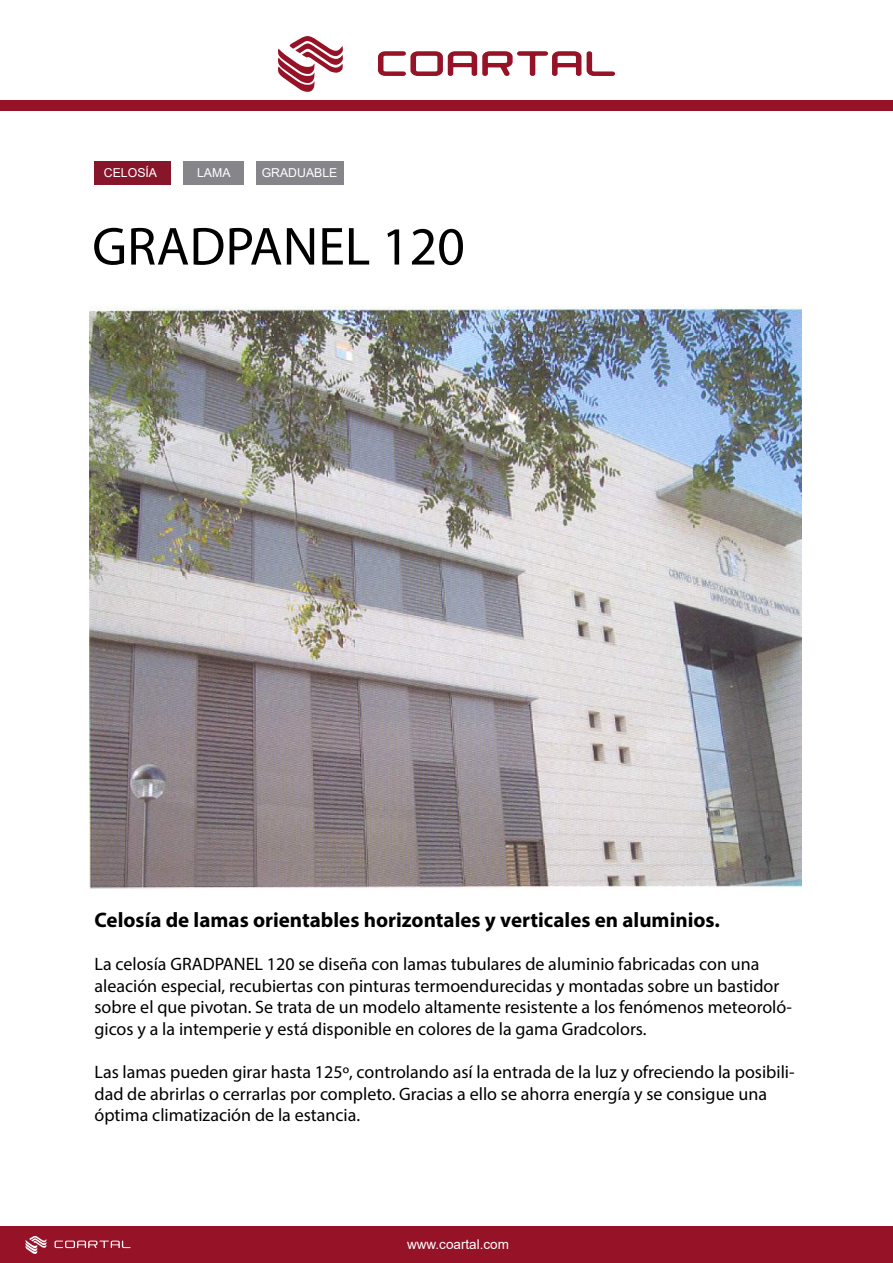
<style>
.page{position:relative;width:893px;height:1263px;background:#fff}
.page>*{position:absolute;margin:0;border:0;box-sizing:border-box;transform-origin:0 0}
.t1{font:54px "Myriad Pro";color:#000}
.t2{font:700 21px "Myriad Pro";color:#000}
.t3{font:18px/21.6px "Myriad Pro";color:#000}
.t4{font:13.5px "Arial";color:#fff}
.t5{font:12.75px "Arial";color:#fff}
.t6{font:12.3px "Arial";color:#fff}
</style>
<div class="page">
<svg style="left:278px;top:36px;width:65px;height:56px"></svg>
<svg style="left:378px;top:51px;width:238px;height:25px"></svg>
<div style="left:0;top:100px;width:893px;height:11px;background:#951227"></div>
<div style="left:0;top:1227px;width:893px;height:36px;background:#951227"></div>
<svg style="left:25px;top:1236px;width:106px;height:18px"></svg>
<div style="left:94px;top:161px;width:77px;height:24px;background:#87162b"></div>
<div style="left:183px;top:161px;width:61px;height:24px;background:#868589"></div>
<div style="left:257px;top:161px;width:87px;height:24px;background:#868589"></div>
<img style="left:90px;top:306px;width:712px;height:583px">
<p class="t6" style="left:104px;top:164px;width:55px">CELOSÍA</p>
<p class="t6" style="left:197px;top:164px;width:35px">LAMA</p>
<p class="t6" style="left:262px;top:164px;width:77px">GRADUABLE</p>
<h1 class="t1" style="left:92px;top:213px;width:374px">GRADPANEL 120</h1>
<p class="t2" style="left:94px;top:906px;width:627px">Celosía de lamas orientables horizontales y verticales en aluminios.</p>
<p class="t3" style="left:94px;top:953px;width:699px">La celosía GRADPANEL 120 se diseña con lamas tubulares de aluminio fabricadas con una aleación especial, recubiertas con pinturas termoendurecidas y montadas sobre un bastidor sobre el que pivotan. Se trata de un modelo altamente resistente a los fenómenos meteoroló&shy;gicos y a la intemperie y está disponible en colores de la gama Gradcolors.</p>
<p class="t3" style="left:94px;top:1061px;width:702px">Las lamas pueden girar hasta 125º, controlando así la entrada de la luz y ofreciendo la posibili&shy;dad de abrirlas o cerrarlas por completo. Gracias a ello se ahorra energía y se consigue una óptima climatización de la estancia.</p>
<p class="t4" style="left:407px;top:1234px;width:103px">www.coartal.com</p>
<p class="t5" style="left:398px;top:1239px;width:97px">www.coartal.com</p>
</div>
